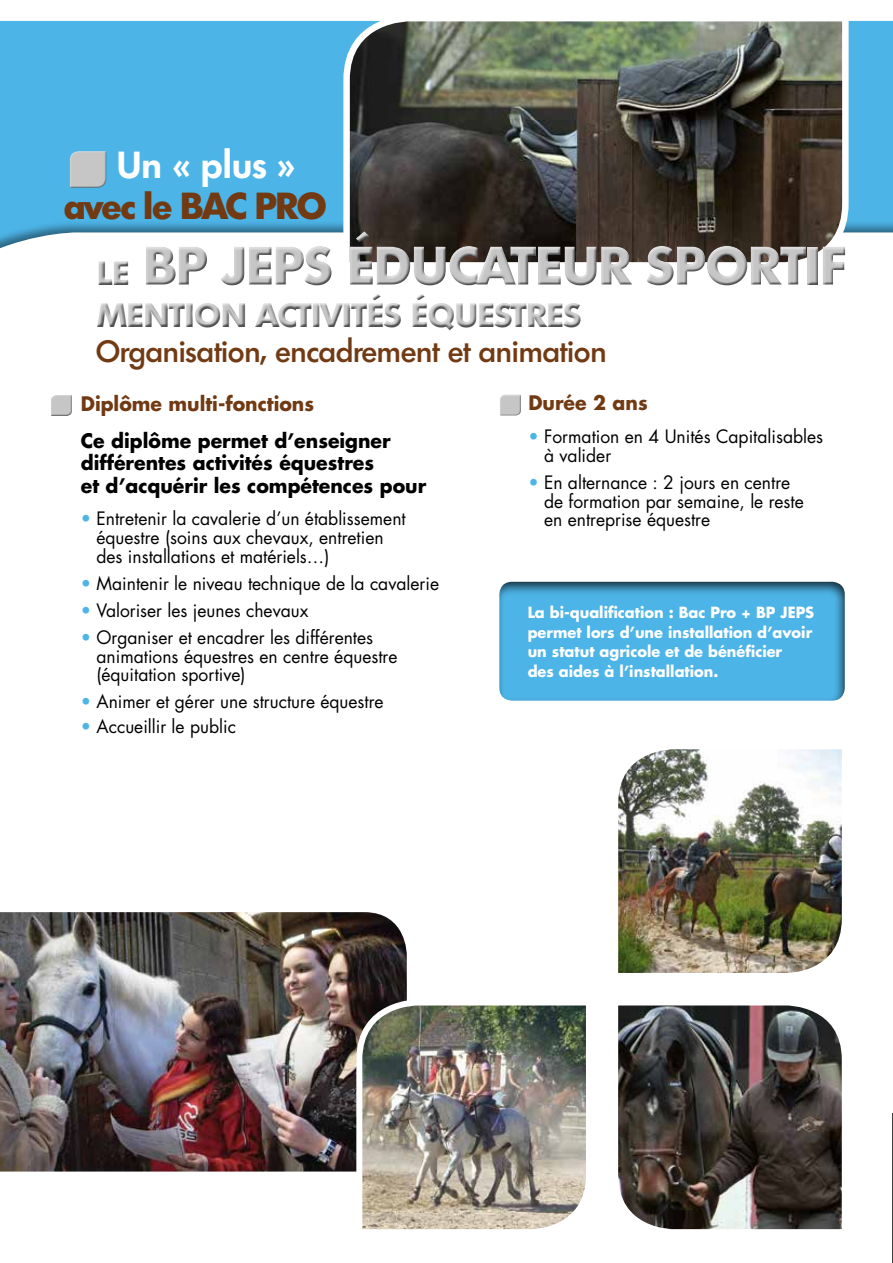
<style>
.page{position:relative;width:893px;height:1263px;background:#fff}
.page>*{position:absolute;margin:0;border:0;box-sizing:border-box;transform-origin:0 0}
.t1{font:800 52.5px "Limerick";color:#c6c6c6}
.t2{font:600 36.6px "Limerick";color:#fff}
.t3{font:800 34.8px "Limerick";letter-spacing:-.035em;color:#713a13}
.t4{font:800 33px "Limerick";color:#c6c6c6}
.t5{font:500 30px "Limerick";letter-spacing:-.01em;color:#713a13}
.t6{font:700 19.5px/22.5px "Futura";color:#000}
.t7{font:700 19.5px "Futura";color:#713a13}
.t8{font:18px/18.8px "Futura";color:#000}
.t9{font:700 15px/19.5px "Futura";color:#fff}
.s1{font-size:36.6px}
.s2{font-size:33px}
.s3{color:#4db4e7}
</style>
<div class="page">
<div style="left:0;top:20px;width:893px;height:200px;background:#4db4e7"></div>
<img style="left:0;top:912px;width:407px;height:259px">
<img style="left:618px;top:1005px;width:224px;height:225px">
<img style="left:353px;top:996px;width:233px;height:234px">
<img style="left:618px;top:749px;width:224px;height:224px">
<div style="left:49px;top:395px;width:24px;height:24px;background:#000;opacity:.5"></div>
<div style="left:498px;top:394px;width:24px;height:24px;background:#000;opacity:.5"></div>
<div style="left:497px;top:581px;width:349px;height:122px;background:#000;opacity:.75"></div>
<div style="left:67px;top:151px;width:41px;height:38px;background:#4db4e7"></div>
<div style="left:68px;top:151px;width:40px;height:39px;background:#000;opacity:.5"></div>
<img style="left:340px;top:20px;width:512px;height:213px">
<div style="left:94px;top:230px;width:754px;height:98px;background:#fff;opacity:.6"></div>
<div style="left:94px;top:234px;width:755px;height:99px;background:#000;opacity:.6"></div>
<svg style="left:892px;top:1113px;width:1px;height:150px"></svg>
<h2 class="t2" style="left:117px;top:142px;width:180px">Un « plus »</h2>
<h3 class="t3" style="left:64px;top:183px;width:264px">avec le <span class="s1">BAC PRO</span></h3>
<h1 class="t1" style="left:97px;top:231px;width:750px"><span class="s2">LE</span> BP JEPS ÉDUCATEUR SPORTIF</h1>
<h3 class="t4" style="left:97px;top:293px;width:486px">MENTION ACTIVITÉS ÉQUESTRES</h3>
<h3 class="t5" style="left:96px;top:332px;width:512px">Organisation, encadrement et animation</h3>
<p class="t7" style="left:81px;top:390px;width:235px">Diplôme multi-fonctions</p>
<p class="t6" style="left:81px;top:428px;width:347px">Ce diplôme permet d’enseigner différentes activités équestres<br>et d’acquérir les compétences pour</p>
<p class="t8" style="left:97px;top:509px;width:311px;text-indent:-16px"><span class="s3">•</span> Entretenir la cavalerie d’un établissement équestre (soins aux chevaux, entretien des installations et matériels…)</p>
<p class="t8" style="left:81px;top:574px;width:360px"><span class="s3">•</span> Maintenir le niveau technique de la cavalerie</p>
<p class="t8" style="left:81px;top:601px;width:229px"><span class="s3">•</span> Valoriser les jeunes chevaux</p>
<p class="t8" style="left:97px;top:628px;width:302px;text-indent:-16px"><span class="s3">•</span> Organiser et encadrer les différentes animations équestres en centre équestre (équitation sportive)</p>
<p class="t8" style="left:81px;top:692px;width:304px"><span class="s3">•</span> Animer et gérer une structure équestre</p>
<p class="t8" style="left:81px;top:717px;width:157px"><span class="s3">•</span> Accueillir le public</p>
<p class="t7" style="left:528px;top:389px;width:121px">Durée 2 ans</p>
<p class="t8" style="left:544px;top:427px;width:281px;text-indent:-16px"><span class="s3">•</span> Formation en 4 Unités Capitalisables à valider</p>
<p class="t8" style="left:544px;top:473px;width:261px;text-indent:-16px"><span class="s3">•</span> En alternance : 2 jours en centre de formation par semaine, le reste en entreprise équestre</p>
<p class="t9" style="left:528px;top:602px;width:288px">La bi-qualification : Bac Pro + BP JEPS permet lors d’une installation d’avoir un statut agricole et de bénéficier<br>des aides à l’installation.</p>
</div>
